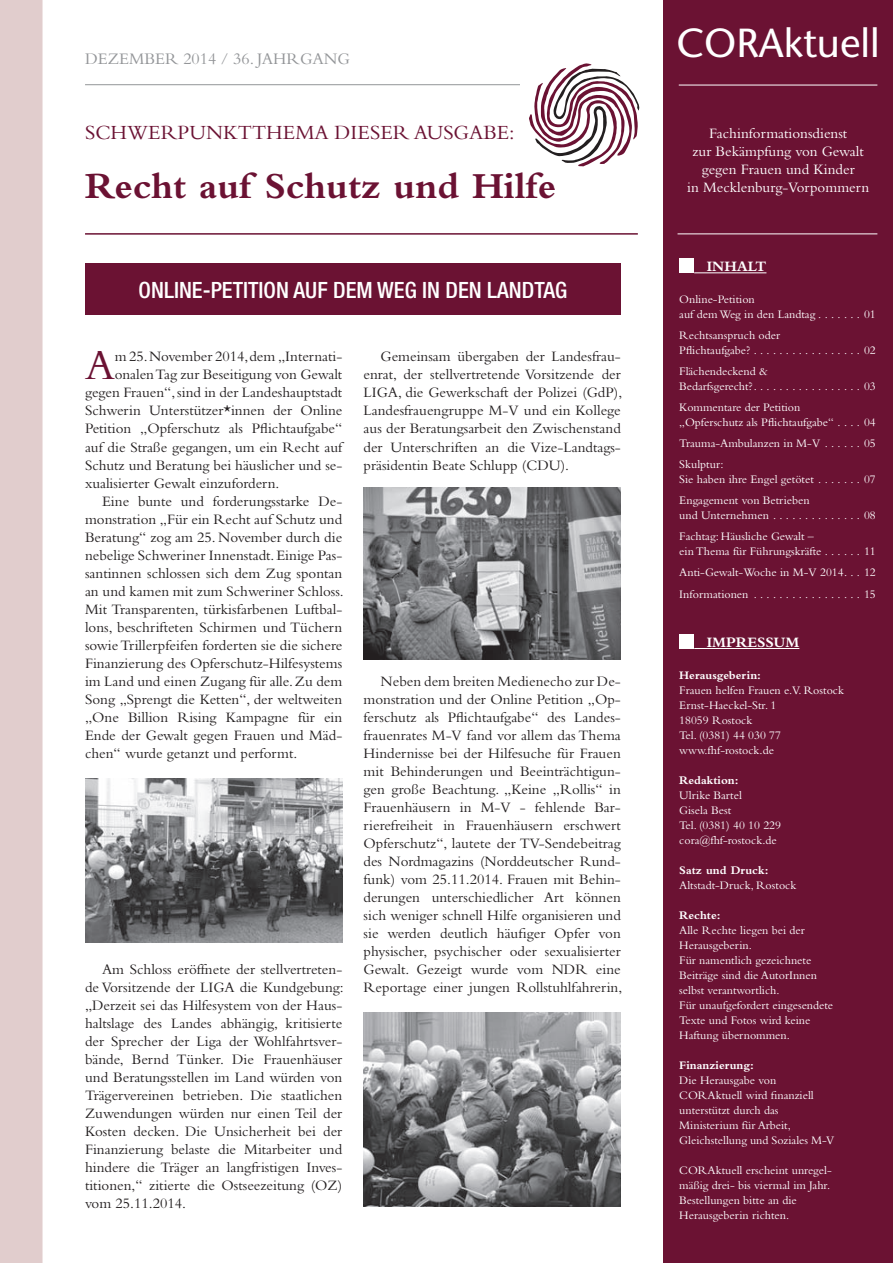
<style>
.page{position:relative;width:893px;height:1263px;background:#fff}
.page>*{position:absolute;margin:0;border:0;box-sizing:border-box;transform-origin:0 0}
.t1{font:43.95px "Bembo";color:#6b1233}
.t2{font:40.5px "Stone Sans";color:#fff}
.t3{font:700 38.25px "Bembo";color:#6b1233}
.t4{font:500 condensed 22.5px "Helvetica Neue";color:#fff}
.t5{font:21px "Bembo";color:#6b1233}
.t6{font:16.8px "Bembo";color:#939598}
.t7{font:15px/18px "Bembo";color:#231f20;text-align:justify}
.t8{font:15px/18px "Bembo";color:#fff;text-align:center}
.t9{font:700 15px "Bembo";color:#fff}
.t10{font:12px/15px "Bembo";color:#fff}
.t11{font:700 12px "Bembo";color:#fff}
</style>
<div class="page">
<div style="left:0;top:0;width:43px;height:1263px;background:#e1cdcd"></div>
<hr style="left:85px;top:84px;width:553px;height:1px;background:#939598">
<div style="left:663px;top:0;width:230px;height:1263px;background:#6b1233"></div>
<hr style="left:679px;top:85px;width:198px;height:1px;background:#fff">
<hr style="left:677px;top:234px;width:200px;height:1px;background:#fff">
<hr style="left:85px;top:233px;width:553px;height:2px;background:#6b1233">
<hr style="left:694px;top:272px;width:72px;height:1px;background:#fff">
<hr style="left:694px;top:648px;width:105px;height:1px;background:#fff">
<div style="left:679px;top:258px;width:15px;height:15px;background:#fff"></div>
<div style="left:679px;top:634px;width:15px;height:15px;background:#fff"></div>
<div style="left:85px;top:264px;width:536px;height:51px;background:#6b1233"></div>
<div style="left:520px;top:61px;width:131px;height:42px;background:#fff"></div>
<svg style="left:529px;top:63px;width:111px;height:103px"></svg>
<img style="left:85px;top:779px;width:258px;height:163px">
<img style="left:363px;top:488px;width:258px;height:171px">
<img style="left:363px;top:1013px;width:258px;height:193px">
<p class="t6" style="left:85px;top:52px;width:266px">DEZEMBER 2014 / 36. JAHRGANG</p>
<h3 class="t5" style="left:85px;top:125px;width:431px">SCHWERPUNKTTHEMA DIESER AUSGABE:</h3>
<h3 class="t3" style="left:85px;top:172px;width:473px">Recht auf Schutz und Hilfe</h3>
<h3 class="t4" style="left:139px;top:282px;width:430px">ONLINE-PETITION AUF DEM WEG IN DEN LANDTAG</h3>
<h1 class="t1" style="left:85px;top:350px;width:31px">A</h1>
<p class="t7" style="left:115px;top:349px;width:229px">m 25. November 2014, dem „Internati-</p>
<p class="t7" style="left:115px;top:367px;width:229px">onalen Tag zur Beseitigung von Gewalt</p>
<p class="t7" style="left:85px;top:385px;width:259px">gegen Frauen“, sind in der Landeshauptstadt</p>
<p class="t7" style="left:85px;top:403px;width:259px">Schwerin Unterstützer*innen der Online</p>
<p class="t7" style="left:85px;top:421px;width:259px">Petition „Opferschutz als Pflichtaufgabe“</p>
<p class="t7" style="left:85px;top:439px;width:259px">auf die Straße gegangen, um ein Recht auf</p>
<p class="t7" style="left:85px;top:457px;width:259px">Schutz und Beratu ng bei häuslicher und se-</p>
<p class="t7" style="left:85px;top:475px;width:196px">xualisierter Gewalt einzufordern.</p>
<p class="t7" style="left:102px;top:493px;width:242px">Eine bunte und forderungsstarke De-</p>
<p class="t7" style="left:85px;top:511px;width:259px">monstration „Für ein Recht auf Schutz und</p>
<p class="t7" style="left:85px;top:529px;width:259px">Beratung“ zog am 25. November durch die</p>
<p class="t7" style="left:85px;top:547px;width:259px">nebelige Schweriner Innenstadt. Einige Pas-</p>
<p class="t7" style="left:85px;top:565px;width:259px">santinnen schlossen sich dem Zug spontan</p>
<p class="t7" style="left:85px;top:583px;width:260px">an und kamen mit zum Schweriner Schloss.</p>
<p class="t7" style="left:85px;top:601px;width:259px">Mit Transparenten, türkisfarbenen Luftbal-</p>
<p class="t7" style="left:85px;top:619px;width:259px">lons, beschrifteten Schirmen und Tüchern</p>
<p class="t7" style="left:85px;top:637px;width:259px">sowie Trillerpfeifen forderten sie die sichere</p>
<p class="t7" style="left:85px;top:655px;width:259px">Finanzierung des Opferschutz-Hilfesystems</p>
<p class="t7" style="left:85px;top:673px;width:259px">im Land und einen Zugang für alle. Zu dem</p>
<p class="t7" style="left:85px;top:691px;width:259px">Song „Sprengt die Ketten“, der weltweiten</p>
<p class="t7" style="left:85px;top:709px;width:259px">„One Billion Rising Kampagne für ein</p>
<p class="t7" style="left:85px;top:727px;width:259px">Ende der Gewalt gegen Frauen und Mäd-</p>
<p class="t7" style="left:85px;top:745px;width:214px">chen“ wurde getanzt und performt.</p>
<p class="t7" style="left:85px;top:961px;width:260px;text-indent:17px">Am Schloss eröffnete der stellvertreten&shy;de Vorsitzende der LIGA die Kundgebung: „Derzeit sei das Hilfesystem von der Haus&shy;haltslage des Landes abhängig, kritisierte der Sprecher der Liga der Wohlfahrtsver&shy;bände, Bernd Tünker. Die Frauenhäuser und Beratungsstellen im Land würden von Trägervereinen betrieben. Die staatlichen Zuwendungen würden nur einen Teil der Kosten decken. Die Unsicherheit bei der Finanzierung belaste die Mitarbeiter und hindere die Träger an langfristigen Inves&shy;titionen,“ zitierte die Ostseezeitung (OZ) vom 25.11.2014.</p>
<p class="t7" style="left:364px;top:349px;width:260px;text-indent:17px">Gemeinsam übergaben der Landesfrau&shy;enrat, der stellvertretende Vorsitzende der LIGA, die Gewerkschaft der Polizei (GdP), Landesfrauengruppe M-V und ein Kollege aus der Beratungsarbeit den Zwischenstand der Unterschriften an die Vize-Landtags&shy;präsidentin Beate Schlupp (CDU).</p>
<p class="t7" style="left:364px;top:673px;width:260px;text-indent:17px">Neben dem breiten Medienecho zur De&shy;monstration und der Online Petition „Op&shy;ferschutz als Pflichtaufgabe“ des Landes&shy;frauenrates M-V fand vor allem das Thema Hindernisse bei der Hilfesuche für Frauen mit Behinderungen und Beeinträchtigun&shy;gen große Beachtung. „Keine „Rollis“ in Frauenhäusern in M-V - fehlende Bar&shy;rierefreiheit in Frauenhäusern erschwert Opferschutz“, lautete der TV-Sendebeitrag des Nordmagazins (Norddeutscher Rund&shy;funk) vom 25.11.2014. Frauen mit Behin&shy;derungen unterschiedlicher Art können sich weniger schnell Hilfe organisieren und sie werden deutlich häufiger Opfer von physischer, psychischer oder sexualisierter Gewalt. Gezeigt wurde vom NDR eine Reportage einer jungen Rollstuhlfahrerin,</p>
<h2 class="t2" style="left:676px;top:27px;width:205px">CORAktuell</h2>
<p class="t8" style="left:687px;top:125px;width:184px">Fachinformationsdienst<br>zur Bekämpfung von Gewalt gegen Frauen und Kinder<br>in Mecklenburg-Vorpommern</p>
<p class="t9" style="left:707px;top:261px;width:61px">INHALT</p>
<p class="t10" style="left:679px;top:293px;width:198px">Online-Petition<br>auf dem Weg in den Landtag . . . . . . . 01</p>
<p class="t10" style="left:679px;top:329px;width:198px">Rechtsanspruch oder<br>Pflichtaufgabe? . . . . . . . . . . . . . . . . . 02</p>
<p class="t10" style="left:679px;top:365px;width:198px">Flächendeckend &amp;<br>Bedarfsgerecht?. . . . . . . . . . . . . . . . . 03</p>
<p class="t10" style="left:679px;top:401px;width:198px">Kommentare der Petition<br>„Opferschutz als Pflichtaufgabe“ . . . . 04</p>
<p class="t10" style="left:679px;top:434px;width:198px;line-height:21px">Trauma-Ambulanzen in M-V . . . . . . 05<br>Skulptur:</p>
<p class="t10" style="left:679px;top:470px;width:198px;line-height:21px">Sie haben ihre Engel getötet . . . . . . . 07<br>Engagement von Betrieben</p>
<p class="t10" style="left:679px;top:506px;width:198px;line-height:21px">und Unternehmen . . . . . . . . . . . . . . 08<br>Fachtag: Häusliche Gewalt –</p>
<p class="t10" style="left:679px;top:542px;width:198px;line-height:21px">ein Thema für Führungskräfte . . . . . . 11<br>Anti-Gewalt-Woche in M-V 2014. . . 12</p>
<p class="t10" style="left:679px;top:588px;width:198px">Informationen . . . . . . . . . . . . . . . . . 15</p>
<p class="t9" style="left:707px;top:637px;width:94px">IMPRESSUM</p>
<p class="t11" style="left:679px;top:671px;width:83px">Herausgeberin:</p>
<p class="t10" style="left:679px;top:684px;width:166px">Frauen helfen Frauen e.V. Rostock<br>Ernst-Haeckel-Str. 1<br>18059 Rostock<br>Tel. (0381) 44 030 77 www.fhf-rostock.de</p>
<p class="t11" style="left:679px;top:776px;width:61px">Redaktion:</p>
<p class="t10" style="left:679px;top:789px;width:103px">Ulrike Bartel<br>Gisela Best<br>Tel. (0381) 40 10 229 cora@fhf-rostock.de</p>
<p class="t11" style="left:679px;top:866px;width:91px">Satz und Druck:</p>
<p class="t10" style="left:679px;top:879px;width:119px">Altstadt-Druck, Rostock</p>
<p class="t11" style="left:679px;top:911px;width:43px">Rechte:</p>
<p class="t10" style="left:679px;top:924px;width:155px">Alle Rechte liegen bei der<br>Herausgeberin.<br>Für namentlich gezeichnete<br>Beiträge sind die AutorInnen selbst verantwortlich.<br>Für unaufgefordert eingesendete<br>Texte und Fotos wird keine<br>Haftung übernommen.</p>
<p class="t11" style="left:679px;top:1061px;width:76px">Finanzierung:</p>
<p class="t10" style="left:679px;top:1074px;width:157px">Die Herausgabe von<br>CORAktuell wird finanziell unterstützt durch das<br>Ministerium für Arbeit,<br>Gleich stellung und Soziales M-V</p>
<p class="t10" style="left:679px;top:1164px;width:154px">CORAktuell erscheint unregel&shy;mäßig drei- bis viermal im Jahr.<br>Bestellungen bitte an die<br>Heraus geberin richten.</p>
</div>
